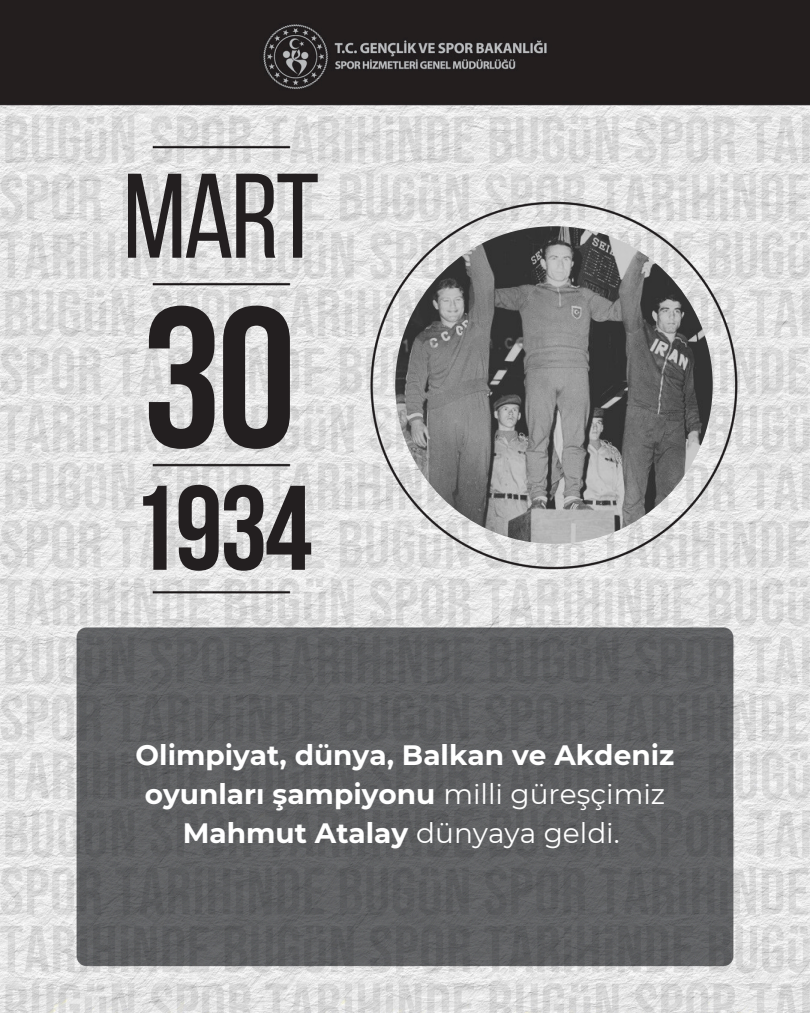
<style>
.page{position:relative;width:810px;height:1013px;background:#fff}
.page>*{position:absolute;margin:0;border:0;box-sizing:border-box;transform-origin:0 0}
.t1{font:200px "Bebas Neue Cyrillic";color:#231f20}
.t2{font:120px "Bebas Neue";color:#231f20}
.t3{font:120px "Bebas Neue Cyrillic";color:#231f20}
.t4{font:700 28px/39px "Montserrat";color:#fff;text-align:center}
.s1{font-weight:400}
</style>
<div class="page">
<img style="left:0;top:0;width:810px;height:1012px">
<img style="left:395px;top:226px;width:318px;height:318px;border-radius:50%">
<p class="t2" style="left:123px;top:168px;width:197px">Mart</p>
<p class="t1" style="left:142px;top:297px;width:155px">30</p>
<h1 class="t3" style="left:130px;top:480px;width:184px">1934</h1>
<p class="t4" style="left:136px;top:735px;width:540px">Olimpiyat, dünya, Balkan ve Akdeniz oyunları şampiyonu <span class="s1">mi lli güreşçi miz<br></span>Mahmut Atalay <span class="s1">dünyaya geldi.</span></p>
</div>
